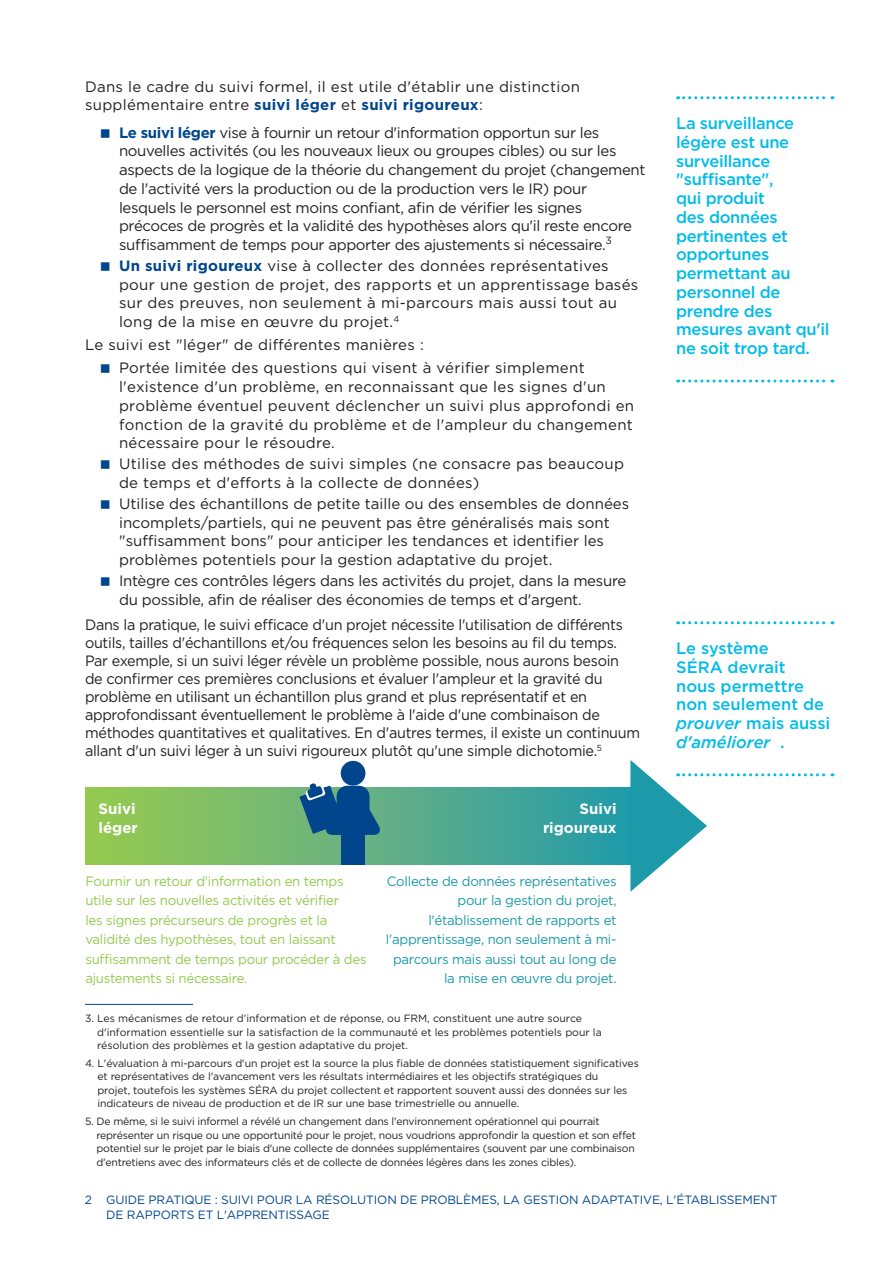
<style>
.page{position:relative;width:893px;height:1263px;background:#fff}
.page>*{position:absolute;margin:0;border:0;box-sizing:border-box;transform-origin:0 0}
.Side_box_line_above{font:500 16.5px/18.8px "Gotham";letter-spacing:-.02em;color:#02bce8}
.Side_box_line_above-2{font:500 16.5px/18.8px "Gotham";color:#02bce8}
.Body_1{font:15px/18.8px "Gotham";letter-spacing:.02em;color:#231f20}
.Body_1-2{font:15px/18px "Gotham";letter-spacing:-.02em;color:#231f20;scale:.96 1}
.Body_1-3{font:15px/18.8px "Gotham";letter-spacing:-.02em;color:#231f20}
.Body_1-4{font:15px/18.8px "Gotham";color:#231f20}
.Body_1-5{font:700 15px/18.8px "Gotham";color:#fff}
.Table_text{font:13.5px/19.5px "Gotham";letter-spacing:-.02em;color:#94ca4e}
.Table_text-2{font:13.5px/19.5px "Gotham";letter-spacing:-.02em;color:#1d9aaa;text-align:right}
.t1{font:12px/15px "Gotham";letter-spacing:-.01em;color:#01468c}
.Footnote{font:10.5px/13.5px "Gotham";letter-spacing:-.01em;color:#231f20}
.s1{font-weight:700;color:#01468c}
.s2{font-style:italic}
</style>
<div class="page">
<div style="left:85px;top:788px;width:545px;height:76px;background:linear-gradient(to right,#9dca50,#289aad)"></div>
<div style="left:341px;top:761px;width:24px;height:24px;background:#01468c;border-radius:50%"></div>
<div style="left:341px;top:815px;width:24px;height:49px;background:#01468c"></div>
<svg style="left:299px;top:783px;width:83px;height:52px"></svg>
<hr style="left:85px;top:1004px;width:108px;height:1px;background:#01468c">
<svg style="left:678px;top:96px;width:155px;height:3px"></svg>
<svg style="left:678px;top:380px;width:155px;height:3px"></svg>
<svg style="left:678px;top:621px;width:155px;height:3px"></svg>
<svg style="left:630px;top:760px;width:203px;height:132px"></svg>
<p class="Body_1" style="left:85px;top:77px;width:496px">Dans le cadre du suivi formel, il est utile d'établir une distinction supplémentaire entre <span class="s1">suivi léger</span> et <span class="s1">suivi rigoureux</span>:</p>
<p class="Body_1-3" style="left:119px;top:123px;width:528px"><span class="s1">Le suivi léger</span> vise à fournir un retour d'information opportun sur les nouvelles activités (ou les nouveaux lieux ou groupes cibles) ou sur les aspects de la logique de la théorie du changement du projet (changement de l'activité vers la production ou de la production vers le IR) pour lesquels le personnel est moins confiant, afin de vérifier les signes précoces de progrès et la validité des hypothèses alors qu'il reste encore suffisamment de temps pour apporter des ajustements si nécessaire.<sup>3</sup></p>
<p class="Body_1" style="left:119px;top:256px;width:521px"><span class="s1">Un suivi rigoureux</span> vise à collecter des données représentatives pour une gestion de projet, des rapports et un apprentissage basés sur des preuves, non seulement à mi-parcours mais aussi tout au long de la mise en œuvre du projet.<sup>4</sup></p>
<p class="Body_1" style="left:85px;top:335px;width:340px">Le suivi est "léger" de différentes manières :</p>
<p class="Body_1" style="left:119px;top:358px;width:517px">Portée limitée des questions qui visent à vérifier simplement l'existence d'un problème, en reconnaissant que les signes d'un problème éventuel peuvent déclencher un suivi plus approfondi en fonction de la gravité du problème et de l'ampleur du changement nécessaire pour le résoudre.</p>
<p class="Body_1" style="left:119px;top:454px;width:507px">Utilise des méthodes de suivi simples (ne consacre pas beaucoup de temps et d'efforts à la collecte de données)</p>
<p class="Body_1-4" style="left:119px;top:494px;width:512px">Utilise des échantillons de petite taille ou des ensembles de données incomplets/partiels, qui ne peuvent pas être généralisés mais sont "suffisamment bons" pour anticiper les tendances et identifier les problèmes potentiels pour la gestion adaptative du projet.</p>
<p class="Body_1-3" style="left:119px;top:571px;width:509px">Intègre ces contrôles légers dans les activités du projet, dans la mesure du possible, afin de réaliser des économies de temps et d'argent.</p>
<p class="Body_1-2" style="left:85px;top:616px;width:580px">Dans la pratique, le suivi efficace d'un projet nécessite l'utilisation de différents outils, tailles d'échantillons et/ou fréquences selon les besoins au fil du temps.<br>Par exemple, si un suivi léger révèle un problème possible, nous aurons besoin de confirmer ces premières conclusions et évaluer l'ampleur et la gravité du problème en utilisant un échantillon plus grand et plus représentatif et en approfondissant éventuellement le problème à l'aide d'une combinaison de méthodes quantitatives et qualitatives. En d'autres termes, il existe un continuum allant d'un suivi léger à un suivi rigoureux plutôt qu'une simple dichotomie.<sup>5</sup></p>
<p class="Body_1-5" style="left:99px;top:800px;width:41px">Suivi léger</p>
<p class="Body_1-5" style="left:543px;top:800px;width:75px;text-align:right">Suivi rigoureux</p>
<p class="Table_text" style="left:85px;top:871px;width:283px">Fournir un retour d'information en temps utile sur les nouvelles activités et vérifier<br>les signes précurseurs de progrès et la validité des hypothèses, tout en laissant suffisamment de temps pour procéder à des ajustements si nécessaire.</p>
<p class="Table_text-2" style="left:386px;top:871px;width:232px">Collecte de données représentatives pour la gestion du projet, l'établissement de rapports et l'apprentissage, non seulement à mi&shy;parcours mais aussi tout au long de la mise en œuvre du projet.</p>
<p class="Footnote" style="left:97px;top:1011px;width:506px;text-indent:-12px">3. Les mécanismes de retour d'information et de réponse, ou FRM, constituent une autre source d'information essentielle sur la satisfaction de la communauté et les problèmes potentiels pour la résolution des problèmes et la gestion adaptative du projet.</p>
<p class="Footnote" style="left:97px;top:1056px;width:543px;text-indent:-12px">4. L'évaluation à mi-parcours d'un projet est la source la plus fiable de données statistiquement significatives et représentatives de l'avancement vers les résultats intermédiaires et les objectifs stratégiques du<br>projet, toutefois les systèmes SÉRA du projet collectent et rapportent souvent aussi des données sur les indicateurs de niveau de production et de IR sur une base trimestrielle ou annuelle.</p>
<p class="Footnote" style="left:96px;top:1114px;width:541px;text-indent:-11px">5. De même, si le suivi informel a révélé un changement dans l'environnement opérationnel qui pourrait représenter un risque ou une opportunité pour le projet, nous voudrions approfondir la question et son effet potentiel sur le projet par le biais d'une collecte de données supplémentaires (souvent par une combinaison d'entretiens avec des informateurs clés et de collecte de données légères dans les zones cibles).</p>
<p class="Side_box_line_above" style="left:676px;top:114px;width:155px">La surveillance légère est une surveillance "suffisante",<br>qui produit<br>des données pertinentes et opportunes permettant au personnel de prendre des mesures avant qu'il ne soit trop tard.</p>
<p class="Side_box_line_above-2" style="left:676px;top:639px;width:156px">Le système<br>SÉRA devrait<br>nous permettre non seulement de <span class="s2">prouver</span> mais aussi <span class="s2">d'améliorer</span> .</p>
<p class="t1" style="left:106px;top:1192px;width:673px;text-indent:-21px">2 GUIDE PRATIQUE : SUIVI POUR LA RÉSOLUTION DE PROBLÈMES, LA GESTION ADAPTATIVE, L'ÉTABLISSEMENT<br>DE RAPPORTS ET L'APPRENTISSAGE</p>
</div>
